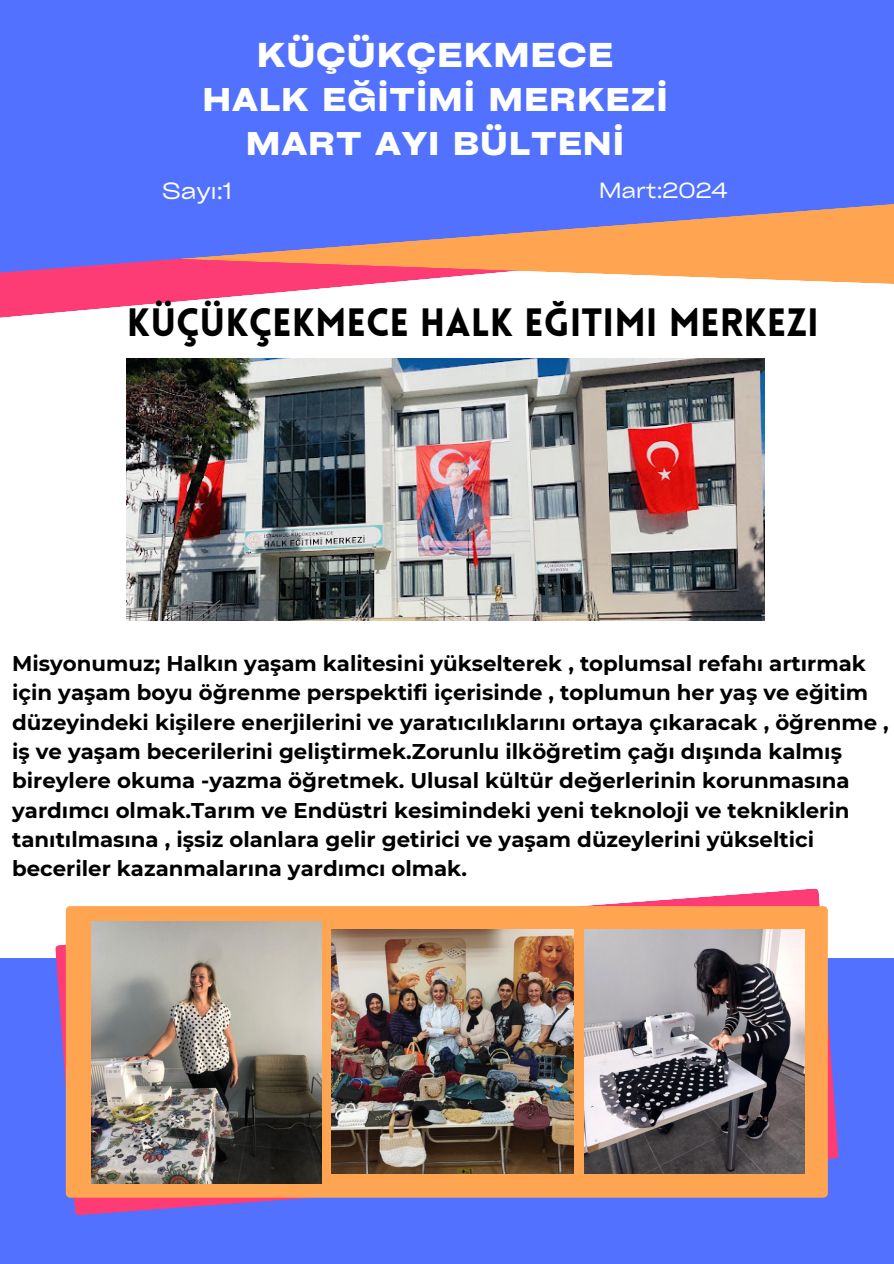
<style>
.page{position:relative;width:894px;height:1264px;background:#fff}
.page>*{position:absolute;margin:0;border:0;box-sizing:border-box;transform-origin:0 0}
.t1{font:900 38.7px "Lovelo";color:#000}
.t2{font:700 expanded 33px "Cy Grotesk";letter-spacing:.05em;color:#fff}
.t3{font:700 expanded 31.5px/43.8px "Cy Grotesk";letter-spacing:.05em;color:#fff;text-align:center}
.t4{font:expanded 22.5px "Cy Grotesk";color:#fff}
.t5{font:700 21.3px/29.2px "Montserrat";color:#000}
.t6{font:expanded 21px "Cy Grotesk";color:#fff}
</style>
<div class="page">
<img style="left:126px;top:358px;width:638px;height:262px">
<div style="left:0;top:958px;width:893px;height:305px;background:#5271ff"></div>
<svg style="left:55px;top:888px;width:783px;height:327px"></svg>
<div style="left:66px;top:906px;width:761px;height:291px;background:#ffa552;border-radius:4px"></div>
<svg style="left:0;top:286px;width:347px;height:32px"></svg>
<svg style="left:0;top:278px;width:893px;height:8px"></svg>
<svg style="left:0;top:0;width:893px;height:278px;background:#6b76e7"></svg>
<img style="left:92px;top:921px;width:229px;height:262px">
<img style="left:331px;top:929px;width:242px;height:244px">
<img style="left:584px;top:929px;width:220px;height:244px">
<div style="left:162px;top:177px;width:70px;height:27px;background:#5271ff"></div>
<div style="left:599px;top:177px;width:128px;height:26px;background:#5271ff"></div>
<h2 class="t2" style="left:257px;top:34px;width:357px">KÜÇÜKÇEKMECE</h2>
<h3 class="t3" style="left:203px;top:77px;width:466px">HALK EĞİTİMİ MERKEZİ<br>MART AYI BÜLTENİ</h3>
<p class="t4" style="left:162px;top:177px;width:71px">Sayı:1</p>
<p class="t6" style="left:599px;top:177px;width:130px">Mart:2024</p>
<h3 class="t1" style="left:127px;top:307px;width:693px">KÜÇÜKÇEKMECE HALK EĞITIMI MERKEZI</h3>
<h1 class="t5" style="left:12px;top:649px;width:877px">Misyonumuz; Halkın yaşam kalitesini yükselterek , toplumsal refahı artırmak için yaşam boyu öğrenme perspektifi içerisinde , toplumun her yaş ve eğitim düzeyindeki kişilere enerjilerini ve yaratıcılıklarını ortaya çıkaracak , öğrenme , iş ve yaşam becerilerini geliştirmek.Zorunlu ilköğretim çağı dışında kalmış bireylere okuma -yazma öğretmek. Ulusal kültür değerlerinin korunmasına yardımcı olmak.Tarım ve Endüstri kesimindeki yeni teknoloji ve tekniklerin tanıtılmasına , işsiz olanlara gelir getirici ve yaşam düzeylerini yükseltici beceriler kazanmalarına yardımcı olmak.</h1>
</div>
